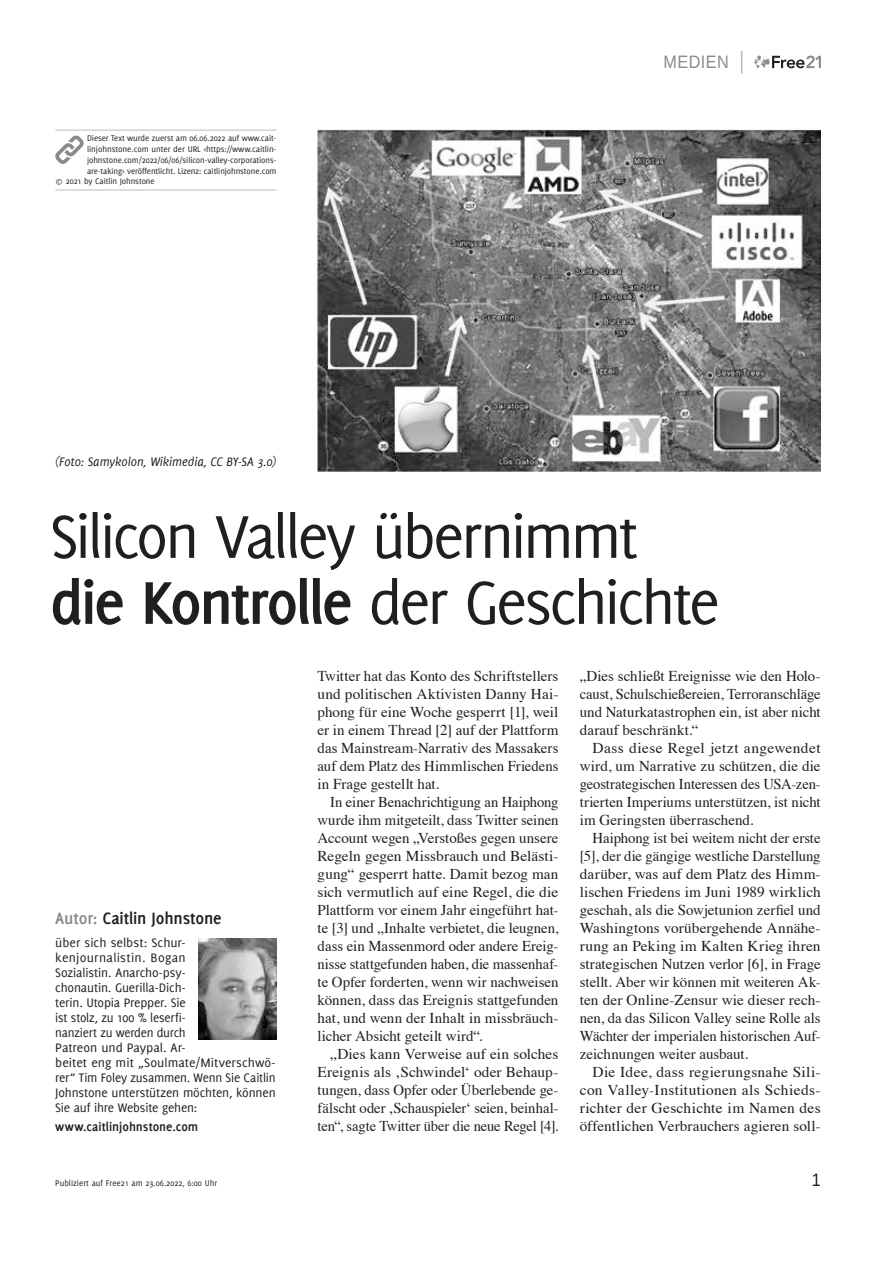
<style>
.page{position:relative;width:893px;height:1263px;background:#fff}
.page>*{position:absolute;margin:0;border:0;box-sizing:border-box;transform-origin:0 0}
.t1{font:66px/66px "Delicious";letter-spacing:-.045em;color:#1f1f1f}
.t2{font:700 18px "Delicious";letter-spacing:-.01em;color:#1f1f1f}
.t3{font:18px "Liberation Sans";letter-spacing:.03em;color:#8a8a8a;scale:.9 1}
.t4{font:18px "Liberation Sans";color:#1f1f1f;scale:.9 1}
.t5{font:15px/18px "Times";color:#1f1f1f;text-align:justify}
.t6{font:13.5px/15px "Delicious";letter-spacing:-.01em;color:#1f1f1f}
.t7{font:italic 13.5px "Delicious";letter-spacing:-.005em;color:#1f1f1f;scale:.96 1}
.t8{font:700 13.5px "Delicious";color:#1f1f1f}
.t9{font:9px "Delicious";letter-spacing:-.01em;color:#1f1f1f}
.s1{font-weight:700}
.s2{color:#8a8a8a}
</style>
<div class="page">
<svg style="left:755px;top:55px;width:66px;height:13px"></svg>
<svg style="left:741px;top:51px;width:1px;height:23px"></svg>
<img style="left:317px;top:130px;width:504px;height:342px">
<hr style="left:55px;top:130px;width:221px;height:1px;background:#bababa">
<hr style="left:55px;top:190px;width:221px;height:1px;background:#bababa">
<svg style="left:55px;top:135px;width:29px;height:29px"></svg>
<img style="left:199px;top:938px;width:77px;height:101px">
<p class="t9" style="left:87px;top:133px;width:191px">Dieser Text wurde zuerst am 06.06.2022 auf www.cait-</p>
<p class="t9" style="left:87px;top:144px;width:191px">linjohnstone.com unter der URL &lt;https://www.caitlin-</p>
<p class="t9" style="left:87px;top:155px;width:191px">johnstone.com/2022/06/06/silicon-valley-corporations-</p>
<p class="t9" style="left:87px;top:165px;width:191px">are-taking&gt; veröffentlicht. Lizenz: caitlinjohnstone.com</p>
<p class="t9" style="left:55px;top:176px;width:101px">© 2021 by Caitlin Johnstone</p>
<p class="t7" style="left:55px;top:454px;width:232px">(Foto: Samykolon, Wikimedia, CC BY-SA 3.0)</p>
<p class="t3" style="left:663px;top:51px;width:74px">MEDIEN</p>
<h1 class="t1" style="left:50px;top:502px;width:671px">Silicon Valley übernimmt <span class="s1">die Kontrolle</span> der Geschichte</h1>
<p class="t2" style="left:55px;top:907px;width:168px"><span class="s2">Autor:</span> Caitlin Johnstone</p>
<p class="t6" style="left:55px;top:935px;width:222px">über sich selbst: Schur&shy;kenjournalistin. Bogan<br>Sozialistin. Anarcho-psy-<br>chonautin. Guerilla-Dich-<br>terin. Utopia Prepper. Sie<br>ist stolz, zu 100 % leserfi-<br>nanziert zu werden durch<br>Patreon und Paypal. Ar-<br>beitet eng mit „Soulmate/Mitverschwö&shy;rer“ Tim Foley zusammen. Wenn Sie Caitlin<br>Johnstone unterstützen möchten, können<br>Sie auf ihre Website gehen:</p>
<p class="t8" style="left:55px;top:1119px;width:145px">www.caitlinjohnstone.com</p>
<p class="t5" style="left:317px;top:666px;width:242px">Twitter hat das Konto des Schriftstellers und politischen Aktivisten Danny Hai&shy;phong für eine Woche gesperrt [1], weil er in einem Thread [2] auf der Plattform das Mainstream-Narrativ des Massakers auf dem Platz des Himmlischen Friedens in Frage gestellt hat.</p>
<p class="t5" style="left:317px;top:792px;width:242px;text-indent:13px">In einer Benachrichtigung an Haiphong wurde ihm mitgeteilt, dass Twitter seinen Account wegen „Verstoßes gegen unsere Regeln gegen Missbrauch und Belästi&shy;gung“ gesperrt hatte. Damit bezog man sich vermutlich auf eine Regel, die die Plattform vor einem Jahr eingeführt hat&shy;te [3] und „Inhalte verbietet, die leugnen, dass ein Massenmord oder andere Ereig&shy;nisse stattgefunden haben, die massenhaf&shy;te Opfer forderten, wenn wir nachweisen können, dass das Ereignis stattgefunden hat, und wenn der Inhalt in missbräuch&shy;licher Absicht geteilt wird“.</p>
<p class="t5" style="left:317px;top:1044px;width:242px;text-indent:13px">„Dies kann Verweise auf ein solches Ereignis als ‚Schwindel‘ oder Behaup&shy;tungen, dass Opfer oder Überlebende ge&shy;fälscht oder ‚Schauspieler‘ seien, beinhal&shy;ten“, sagte Twitter über die neue Regel [4].</p>
<p class="t5" style="left:580px;top:666px;width:242px">„Dies schließt Ereignisse wie den Holo&shy;caust, Schulschießereien, Terroranschläge und Naturkatastrophen ein, ist aber nicht darauf beschränkt.“</p>
<p class="t5" style="left:580px;top:738px;width:242px;text-indent:13px">Dass diese Regel jetzt angewendet wird, um Narrative zu schützen, die die geostrategischen Interessen des USA-zen&shy;trierten Imperiums unterstützen, ist nicht im Geringsten überraschend.</p>
<p class="t5" style="left:580px;top:828px;width:242px;text-indent:13px">Haiphong ist bei weitem nicht der erste [5], der die gängige westliche Darstellung darüber, was auf dem Platz des Himm&shy;lischen Friedens im Juni 1989 wirklich geschah, als die Sowjetunion zerfiel und Washingtons vorübergehende Annähe&shy;rung an Peking im Kalten Krieg ihren strategischen Nutzen verlor [6], in Frage stellt. Aber wir können mit weiteren Ak&shy;ten der Online-Zensur wie dieser rech&shy;nen, da das Silicon Valley seine Rolle als Wächter der imperialen historischen Auf&shy;zeichnungen weiter ausbaut.</p>
<p class="t5" style="left:580px;top:1062px;width:242px;text-indent:13px">Die Idee, dass regierungsnahe Sili&shy;con Valley-Institutionen als Schieds&shy;richter der Geschichte im Namen des öffentlichen Verbrauchers agieren soll-</p>
<p class="t9" style="left:55px;top:1177px;width:163px">Publiziert auf Free21 am 23.06.2022, 6:00 Uhr</p>
<p class="t4" style="left:812px;top:1168px;width:12px">1</p>
</div>
